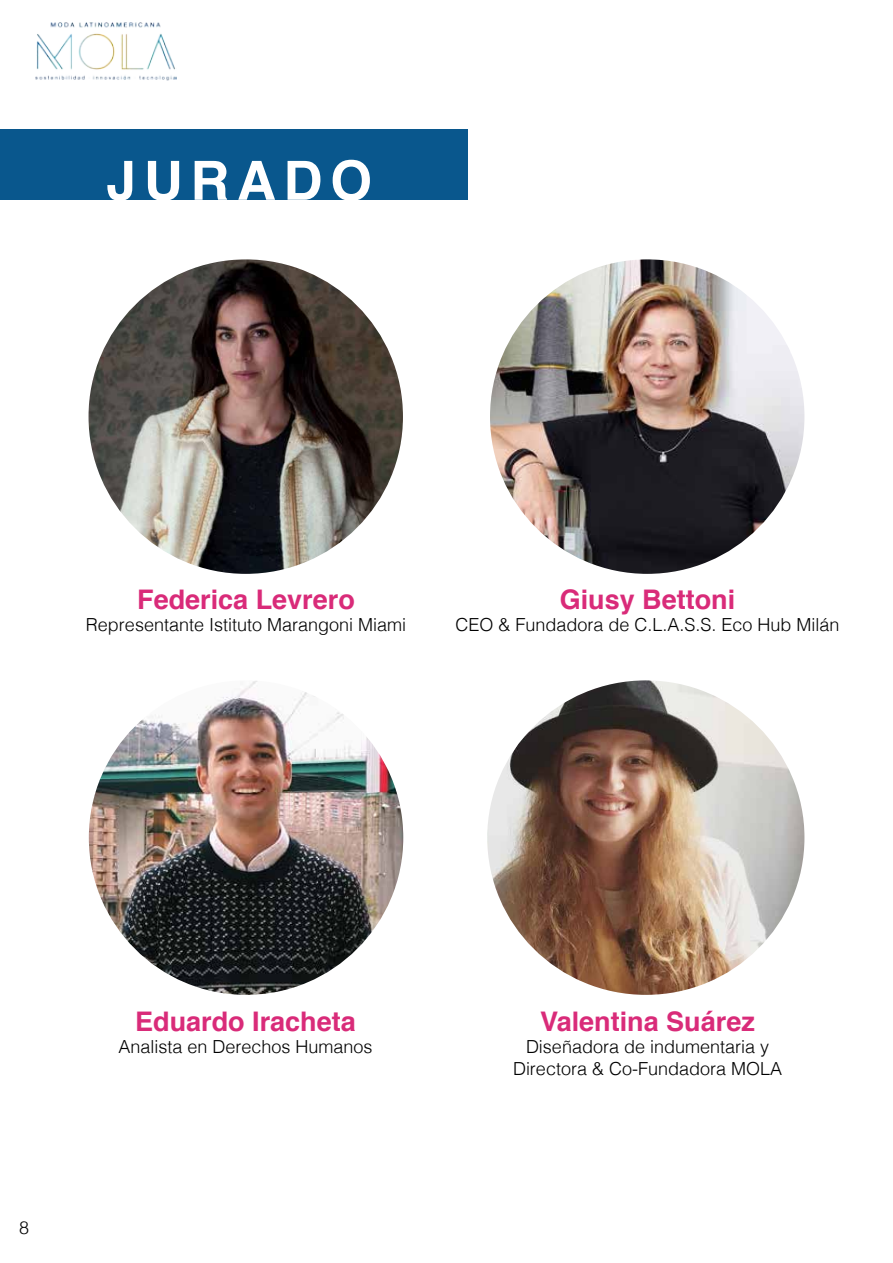
<style>
.page{position:relative;width:893px;height:1263px;background:#fff}
.page>*{position:absolute;margin:0;border:0;box-sizing:border-box;transform-origin:0 0}
.t1{font:700 54px "Helvetica";letter-spacing:.14em;color:#fff}
.t2{font:700 27px "Helvetica";color:#d92b79}
.t3{font:300 18px/21.6px "Helvetica";color:#000;text-align:center}
</style>
<div class="page">
<img style="left:35px;top:22px;width:141px;height:59px">
<div style="left:0;top:129px;width:468px;height:70px;background:#09578d"></div>
<img style="left:89px;top:259px;width:314px;height:315px;border-radius:157px">
<img style="left:89px;top:680px;width:314px;height:315px;border-radius:157px">
<img style="left:490px;top:259px;width:314px;height:315px;border-radius:157px">
<img style="left:487px;top:680px;width:317px;height:315px">
<h1 class="t1" style="left:106px;top:137px;width:267px">JURADO</h1>
<h2 class="t2" style="left:137px;top:578px;width:219px">Federica Levrero</h2>
<p class="t3" style="left:86px;top:612px;width:322px">Representante Istituto Marangoni Miami</p>
<h2 class="t2" style="left:560px;top:578px;width:177px">Giusy Bettoni</h2>
<p class="t3" style="left:455px;top:612px;width:386px">CEO &amp; Fundadora de C.L.A.S.S. Eco Hub Milán</p>
<p class="t3" style="left:19px;top:1216px;width:12px">8</p>
<h2 class="t2" style="left:135px;top:1000px;width:222px">Eduardo Iracheta</h2>
<p class="t3" style="left:118px;top:1034px;width:256px">Analista en Derechos Humanos</p>
<h2 class="t2" style="left:540px;top:1000px;width:216px">Valentina Suárez</h2>
<p class="t3" style="left:513px;top:1034px;width:271px">Diseñadora de indumentaria y<br>Directora &amp; Co-Fundadora MOLA</p>
</div>
